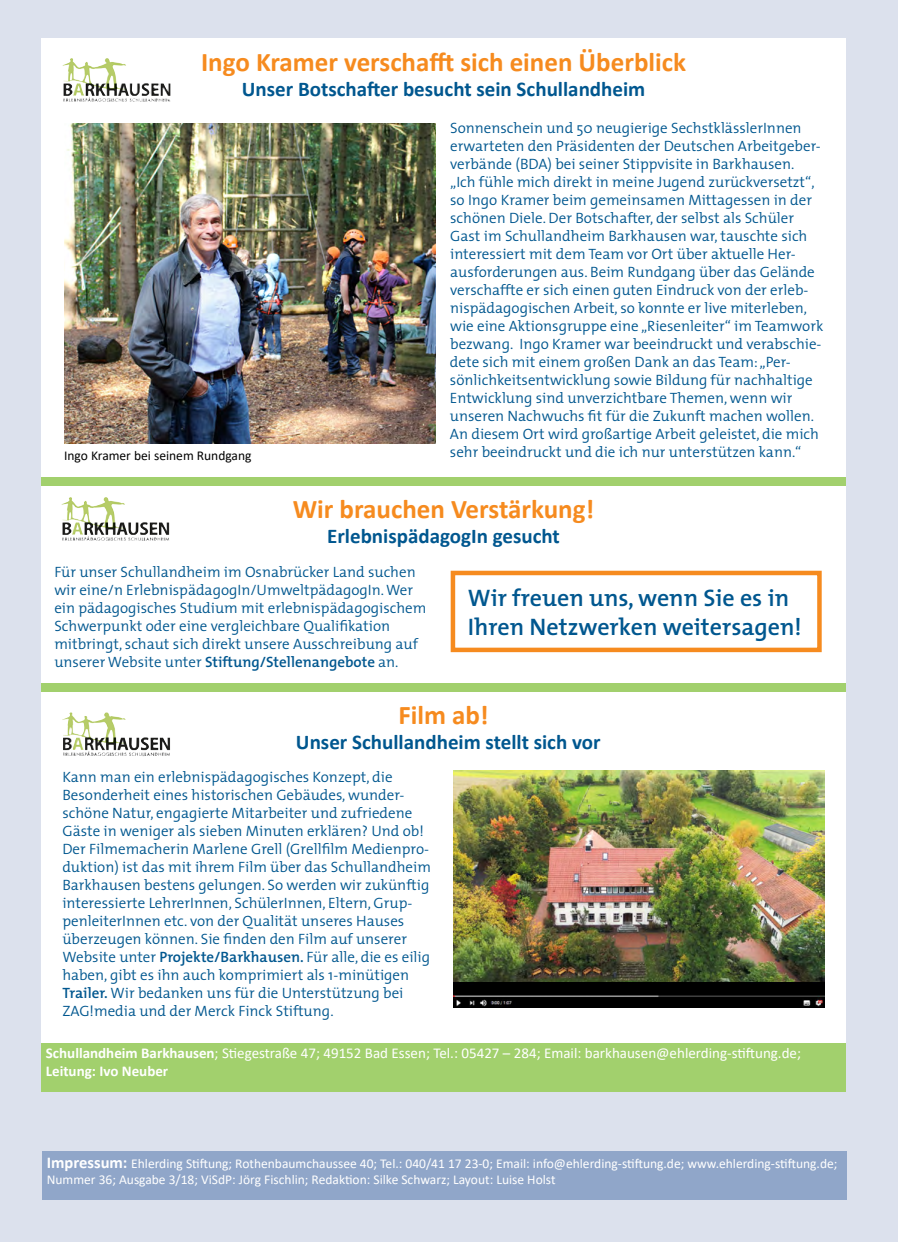
<style>
.page{position:relative;width:898px;height:1242px;background:#fff}
.page>*{position:absolute;margin:0;border:0;box-sizing:border-box;transform-origin:0 0}
.t1{font:700 27px "Calibri";color:#f68b1f}
.t2{font:600 24px/28.8px "The Mix";color:#00578f}
.t3{font:700 21px "Calibri";color:#00578f}
.t4{font:300 15px/18px "The Mix";color:#00578f}
.t5{font:15px/18px "Calibri";color:#fff}
.t6{font:13.5px/16.2px "Calibri";color:#fff}
.t7{font:13.5px "Calibri";color:#000}
.s1{font-weight:600}
.s2{font-weight:700}
.s3{font-weight:700;font-size:16.5px}
</style>
<div class="page">
<div style="left:0;top:0;width:897px;height:1242px;background:#dce1ed"></div>
<div style="left:43px;top:1151px;width:803px;height:49px;background:#90a6c9"></div>
<div style="left:41px;top:749px;width:804px;height:293px;background:#fff"></div>
<img style="left:453px;top:770px;width:371px;height:237px">
<div style="left:41px;top:690px;width:804px;height:64px;background:#fff"></div>
<div style="left:42px;top:553px;width:803px;height:131px;background:#fff"></div>
<div style="left:41px;top:102px;width:804px;height:384px;background:#fff"></div>
<div style="left:41px;top:38px;width:804px;height:66px;background:#fff"></div>
<div style="left:41px;top:485px;width:804px;height:81px;background:#fff"></div>
<img style="left:64px;top:123px;width:372px;height:320px">
<img style="left:62px;top:497px;width:107px;height:38px">
<div style="left:450px;top:571px;width:371px;height:81px;border:4px solid #f68b1f"></div>
<div style="left:42px;top:1042px;width:803px;height:49px;background:#a2d06d"></div>
<div style="left:42px;top:477px;width:803px;height:8px;background:#a2d06d"></div>
<div style="left:42px;top:683px;width:803px;height:9px;background:#a2d06d"></div>
<img style="left:63px;top:58px;width:107px;height:38px">
<img style="left:62px;top:712px;width:108px;height:38px">
<p class="t1" style="left:201px;top:43px;width:486px">Ingo Kramer verschafft sich einen Überblick</p>
<p class="t3" style="left:242px;top:75px;width:405px">Unser Botschafter besucht sein Schullandheim</p>
<p class="t7" style="left:64px;top:446px;width:189px">Ingo Kramer bei seinem Rundgang</p>
<p class="t4" style="left:450px;top:119px;width:375px">Sonnenschein und 50 neugierige SechstklässlerInnen erwarteten den Präsidenten der Deutschen Arbeitgeber&shy;verbände (BDA) bei seiner Stippvisite in Barkhausen.<br>„Ich fühle mich direkt in meine Jugend zurückversetzt“, so Ingo Kramer beim gemeinsamen Mittagessen in der schönen Diele. Der Botschafter, der selbst als Schüler Gast im Schullandheim Barkhausen war, tauschte sich interessiert mit dem Team vor Ort über aktuelle Her&shy;ausforderungen aus. Beim Rundgang über das Gelände verschaffte er sich einen guten Eindruck von der erleb&shy;nispädagogischen Arbeit, so konnte er live miterleben, wie eine Aktionsgruppe eine „Riesenleiter“ im Teamwork bezwang. Ingo Kramer war beeindruckt und verabschie&shy;dete sich mit einem großen Dank an das Team: „Per&shy;sönlichkeitsentwicklung sowie Bildung für nachhaltige Entwicklung sind unverzichtbare Themen, wenn wir unseren Nachwuchs fit für die Zukunft machen wollen.<br>An diesem Ort wird großartige Arbeit geleistet, die mich sehr beeindruckt und die ich nur unterstützen kann.“</p>
<p class="t1" style="left:293px;top:490px;width:303px">Wir brauchen Verstärkung!</p>
<p class="t3" style="left:327px;top:521px;width:234px">ErlebnispädagogIn gesucht</p>
<p class="t4" style="left:54px;top:563px;width:373px">Für unser Schullandheim im Osnabrücker Land suchen wir eine/n ErlebnispädagogIn/UmweltpädagogIn. Wer ein pädagogisches Studium mit erlebnispädagogischem Schwerpunkt oder eine vergleichbare Qualifikation mitbringt, schaut sich direkt unsere Ausschreibung auf unserer Website unter <span class="s1">Stiftung/Stellenangebote</span> an.</p>
<p class="t2" style="left:468px;top:584px;width:335px">Wir freuen uns, wenn Sie es in<br>Ihren Netzwerken weitersagen!</p>
<p class="t1" style="left:398px;top:695px;width:92px">Film ab!</p>
<p class="t3" style="left:296px;top:727px;width:306px">Unser Schullandheim stellt sich vor</p>
<p class="t4" style="left:62px;top:768px;width:370px">Kann man ein erlebnispädagogisches Konzept, die Besonderheit eines historischen Gebäudes, wunder&shy;schöne Natur, engagierte Mitarbeiter und zufriedene Gäste in weniger als sieben Minuten erklären? Und ob!<br>Der Filmemacherin Marlene Grell (Grellfilm Medienpro&shy;duktion) ist das mit ihrem Film über das Schullandheim Barkhausen bestens gelungen. So werden wir zukünftig interessierte LehrerInnen, SchülerInnen, Eltern, Grup&shy;penleiterInnen etc. von der Qualität unseres Hauses überzeugen können. Sie finden den Film auf unserer Website unter <span class="s1">Projekte/Barkhausen.</span> Für alle, die es eilig haben, gibt es ihn auch komprimiert als 1-minütigen <span class="s1">Trailer.</span> Wir bedanken uns für die Unterstützung bei ZAG!media und der Merck Finck Stiftung.</p>
<p class="t5" style="left:46px;top:1044px;width:756px"><span class="s2">Schullandheim Barkhausen</span>; Stiegestraße 47; 49152 Bad Essen; Tel.: 05427 – 284; Email: barkhausen@ehlerding-stiftung.de;<br><span class="s2">Leitung: Ivo Neuber</span></p>
<p class="t6" style="left:47px;top:1155px;width:791px"><span class="s3">Impressum:</span> Ehlerding Stiftung; Rothenbaumchaussee 40; Tel.: 040/41 17 23-0; Email: info@ehlerding-stiftung.de; www.ehlerding-stiftung.de;<br>Nummer 36; Ausgabe 3/18; ViSdP: Jörg Fischlin; Redaktion: Silke Schwarz; Layout: Luise Holst</p>
</div>
